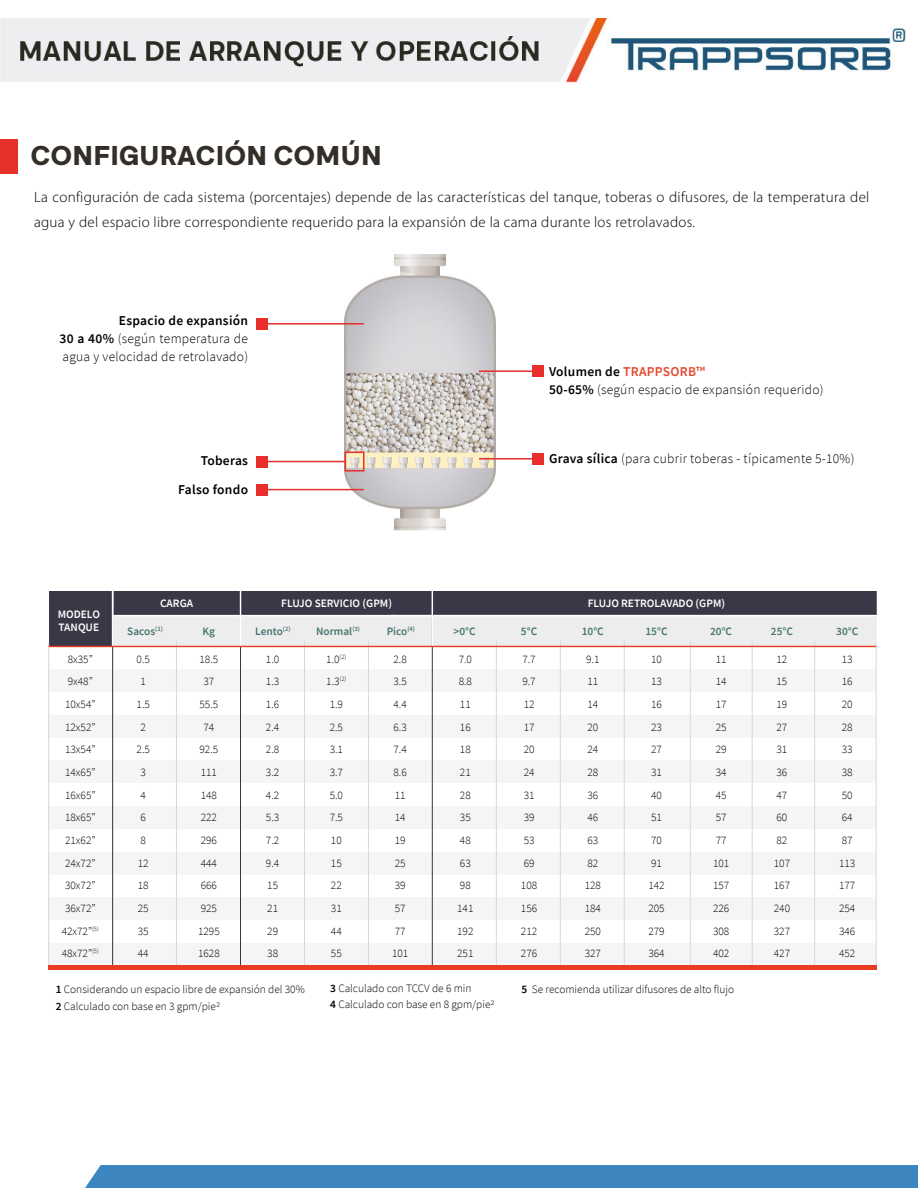
<style>
.page{position:relative;width:918px;height:1188px;background:#fff}
.page>*{position:absolute;margin:0;border:0;box-sizing:border-box;transform-origin:0 0}
.t1{font:900 26.85px "Quadran";letter-spacing:-.01em;color:#342e29}
.t2{font:300 15px/25.5px "Myriad Pro";letter-spacing:.02em;color:#000}
.t3{font:300 13.5px/18px "Source Sans Pro";letter-spacing:.02em;color:#000}
.t4{font:600 13.5px "Source Sans Pro";letter-spacing:.02em;color:#000}
.t5{font:300 11.4px/22.6px "Source Sans Pro";color:#000}
.t6{font:600 11.4px "Source Sans Pro";color:#467570}
.t7{font:600 11.4px/13.2px "Source Sans Pro";color:#fff}
.s1{font-weight:600}
.s2{font-weight:600;color:#e6472e}
</style>
<div class="page">
<img style="left:256px;top:254px;width:288px;height:277px">
<img style="left:0;top:18px;width:906px;height:66px">
<div style="left:0;top:140px;width:17px;height:34px;background:#e7302c"></div>
<div style="left:257px;top:318px;width:11px;height:11px;background:#e7302c"></div>
<hr style="left:262px;top:323px;width:102px;height:2px;background:#e7302c">
<div style="left:533px;top:366px;width:11px;height:11px;background:#e7302c"></div>
<hr style="left:479px;top:370px;width:59px;height:2px;background:#e7302c">
<div style="left:533px;top:453px;width:11px;height:11px;background:#e7302c"></div>
<hr style="left:479px;top:458px;width:59px;height:2px;background:#e7302c">
<div style="left:257px;top:456px;width:11px;height:11px;background:#e7302c"></div>
<hr style="left:262px;top:461px;width:83px;height:1px;background:#e7302c">
<div style="left:257px;top:484px;width:11px;height:11px;background:#e7302c"></div>
<hr style="left:262px;top:489px;width:102px;height:1px;background:#e7302c">
<div style="left:345px;top:452px;width:20px;height:20px;border:2px solid #e7302c"></div>
<div style="left:49px;top:943px;width:827px;height:23px;background:#f6f5f5"></div>
<div style="left:49px;top:591px;width:64px;height:55px;background:#393847"></div>
<div style="left:113px;top:591px;width:764px;height:25px;background:#393847"></div>
<div style="left:113px;top:616px;width:764px;height:30px;background:#ededed"></div>
<div style="left:49px;top:669px;width:827px;height:23px;background:#f6f5f5"></div>
<div style="left:49px;top:715px;width:827px;height:23px;background:#f6f5f5"></div>
<div style="left:49px;top:761px;width:827px;height:22px;background:#f6f5f5"></div>
<div style="left:49px;top:806px;width:827px;height:23px;background:#f6f5f5"></div>
<div style="left:49px;top:852px;width:827px;height:22px;background:#f6f5f5"></div>
<div style="left:49px;top:897px;width:827px;height:23px;background:#f6f5f5"></div>
<hr style="left:112px;top:615px;width:1px;height:355px;background:#393847">
<hr style="left:304px;top:642px;width:1px;height:328px;background:#ddd6d1">
<hr style="left:814px;top:642px;width:1px;height:328px;background:#ddd6d1">
<hr style="left:368px;top:642px;width:1px;height:327px;background:#ddd6d1">
<hr style="left:240px;top:615px;width:1px;height:355px;background:#393847">
<hr style="left:496px;top:642px;width:1px;height:328px;background:#ddd6d1">
<hr style="left:432px;top:615px;width:1px;height:355px;background:#393847">
<hr style="left:176px;top:642px;width:1px;height:328px;background:#ddd6d1">
<hr style="left:560px;top:642px;width:1px;height:327px;background:#ddd6d1">
<hr style="left:624px;top:642px;width:1px;height:328px;background:#ddd6d1">
<hr style="left:690px;top:642px;width:1px;height:328px;background:#ddd6d1">
<hr style="left:752px;top:642px;width:1px;height:328px;background:#ddd6d1">
<hr style="left:876px;top:642px;width:1px;height:328px;background:#ddd6d1">
<hr style="left:48px;top:643px;width:1px;height:327px;background:#ddd6d1">
<hr style="left:112px;top:591px;width:1px;height:55px;background:#fff">
<hr style="left:240px;top:591px;width:1px;height:55px;background:#fff">
<hr style="left:432px;top:591px;width:1px;height:56px;background:#fff">
<hr style="left:113px;top:615px;width:128px;height:1px;background:#fff">
<hr style="left:240px;top:615px;width:158px;height:1px;background:#fff">
<hr style="left:391px;top:615px;width:486px;height:1px;background:#fff">
<hr style="left:49px;top:646px;width:827px;height:1px;background:#e73c23">
<hr style="left:48px;top:966px;width:829px;height:4px;background:#e73c23">
<div style="left:85px;top:1165px;width:833px;height:23px;background:#3c85bf"></div>
<p class="t1" style="left:31px;top:138px;width:353px">CONFIGURACIÓN COMÚN</p>
<p class="t2" style="left:34px;top:184px;width:837px">La configuración de cada sistema (porcentajes) depende de las características del tanque, toberas o difusores, de la temperatura del agua y del espacio libre correspondiente requerido para la expansión de la cama durante los retrolavados.</p>
<p class="t4" style="left:119px;top:312px;width:131px">Espacio de expansión</p>
<p class="t3" style="left:60px;top:330px;width:190px"><span class="s1">30 a 40%</span> (según temperatura de agua y velocidad de retrolavado)</p>
<p class="t3" style="left:549px;top:362px;width:276px"><span class="s1">Volumen de</span> <span class="s2">TRAPPSORB™<br></span><span class="s1">50-65%</span> (según espacio de expansión requerido)</p>
<p class="t4" style="left:201px;top:452px;width:49px">Toberas</p>
<p class="t3" style="left:549px;top:450px;width:307px"><span class="s1">Grava sílica</span> (para cubrir toberas - típicamente 5-10%)</p>
<p class="t4" style="left:178px;top:481px;width:71px">Falso fondo</p>
<p class="t7" style="left:58px;top:607px;width:44px">MODELO<br>TANQUE</p>
<p class="t7" style="left:160px;top:596px;width:34px">CARGA</p>
<p class="t6" style="left:127px;top:623px;width:37px">Sacos<sup>(1)</sup></p>
<p class="t6" style="left:202px;top:623px;width:14px">Kg</p>
<p class="t7" style="left:281px;top:596px;width:112px">FLUJO SERVICIO (GPM)</p>
<p class="t6" style="left:255px;top:623px;width:37px">Lento<sup>(2)</sup></p>
<p class="t6" style="left:316px;top:623px;width:46px">Normal<sup>(3)</sup></p>
<p class="t7" style="left:588px;top:596px;width:139px">FLUJO RETROLAVADO (GPM)</p>
<p class="t6" style="left:387px;top:623px;width:30px">Pico<sup>(4)</sup></p>
<p class="t6" style="left:454px;top:623px;width:24px">&gt;0°C</p>
<p class="t6" style="left:521px;top:623px;width:18px">5°C</p>
<p class="t6" style="left:582px;top:623px;width:24px">10°C</p>
<p class="t6" style="left:645px;top:623px;width:24px">15°C</p>
<p class="t6" style="left:710px;top:623px;width:24px">20°C</p>
<p class="t6" style="left:771px;top:623px;width:24px">25°C</p>
<p class="t6" style="left:836px;top:623px;width:24px">30°C</p>
<p class="t5" style="left:62px;top:647px;width:39px;text-align:center">8x35”<br>9x48”<br>10x54”<br>12x52”<br>13x54”<br>14x65”<br>16x65”<br>18x65”<br>21x62”<br>24x72”<br>30x72”<br>36x72”<br>42x72”<sup>(5)<br></sup>48x72”<sup>(5)</sup></p>
<p class="t5" style="left:198px;top:647px;width:23px;text-align:center">18.5<br>37<br>55.5<br>74<br>92.5<br>111<br>148<br>222<br>296<br>444<br>666<br>925<br>1295<br>1628</p>
<p class="t5" style="left:266px;top:647px;width:15px;text-align:justify">1.0<br>1.3<br>1.6<br>2.4<br>2.8<br>3.2<br>4.2<br>5.3<br>7.2<br>9.4<br>15<br>21<br>29<br>38</p>
<p class="t5" style="left:326px;top:647px;width:22px;text-align:center">1.0<sup>(2)<br></sup>1.3<sup>(2)<br></sup>1.9<br>2.5<br>3.1<br>3.7<br>5.0<br>7.5<br>10<br>15<br>22<br>31<br>44<br>55</p>
<p class="t5" style="left:392px;top:647px;width:18px">2.8<br>3.5<br>4.4<br>6.3<br>7.4<br>8.6<br>11<br>14<br>19<br>25<br>39<br>57<br>77<br>101</p>
<p class="t5" style="left:457px;top:647px;width:18px">7.0<br>8.8<br>11<br>16<br>18<br>21<br>28<br>35<br>48<br>63<br>98<br>141<br>192<br>251</p>
<p class="t5" style="left:521px;top:647px;width:18px">7.7<br>9.7<br>12<br>17<br>20<br>24<br>31<br>39<br>53<br>69<br>108<br>156<br>212<br>276</p>
<p class="t5" style="left:585px;top:647px;width:18px">9.1<br>11<br>14<br>20<br>24<br>28<br>36<br>46<br>63<br>82<br>128<br>184<br>250<br>327</p>
<p class="t5" style="left:648px;top:647px;width:18px">10<br>13<br>16<br>23<br>27<br>31<br>40<br>51<br>70<br>91<br>142<br>205<br>279<br>364</p>
<p class="t5" style="left:713px;top:647px;width:18px">11<br>14<br>17<br>25<br>29<br>34<br>45<br>57<br>77<br>101<br>157<br>226<br>308<br>402</p>
<p class="t5" style="left:774px;top:647px;width:18px">12<br>15<br>19<br>27<br>31<br>36<br>47<br>60<br>82<br>107<br>167<br>240<br>327<br>427</p>
<p class="t5" style="left:137px;top:647px;width:15px;text-align:center">0.5<br>1<br>1.5<br>2<br>2.5<br>3<br>4<br>6<br>8<br>12<br>18<br>25<br>35<br>44</p>
<p class="t5" style="left:56px;top:982px;width:251px;line-height:16.2px"><span class="s1">1</span> Considerando un espacio libre de expansión del 30%<br><span class="s1">2</span> Calculado con base en 3 gpm/pie2</p>
<p class="t5" style="left:330px;top:980px;width:166px;line-height:16.2px"><span class="s1">3</span> Calculado con TCCV de 6 min<br><span class="s1">4</span> Calculado con base en 8 gpm/pie2</p>
<p class="t5" style="left:522px;top:978px;width:214px"><span class="s1">5</span> Se recomienda utilizar difusores de alto flujo</p>
<p class="t5" style="left:839px;top:647px;width:18px">13<br>16<br>20<br>28<br>33<br>38<br>50<br>64<br>87<br>113<br>177<br>254<br>346<br>452</p>
</div>
